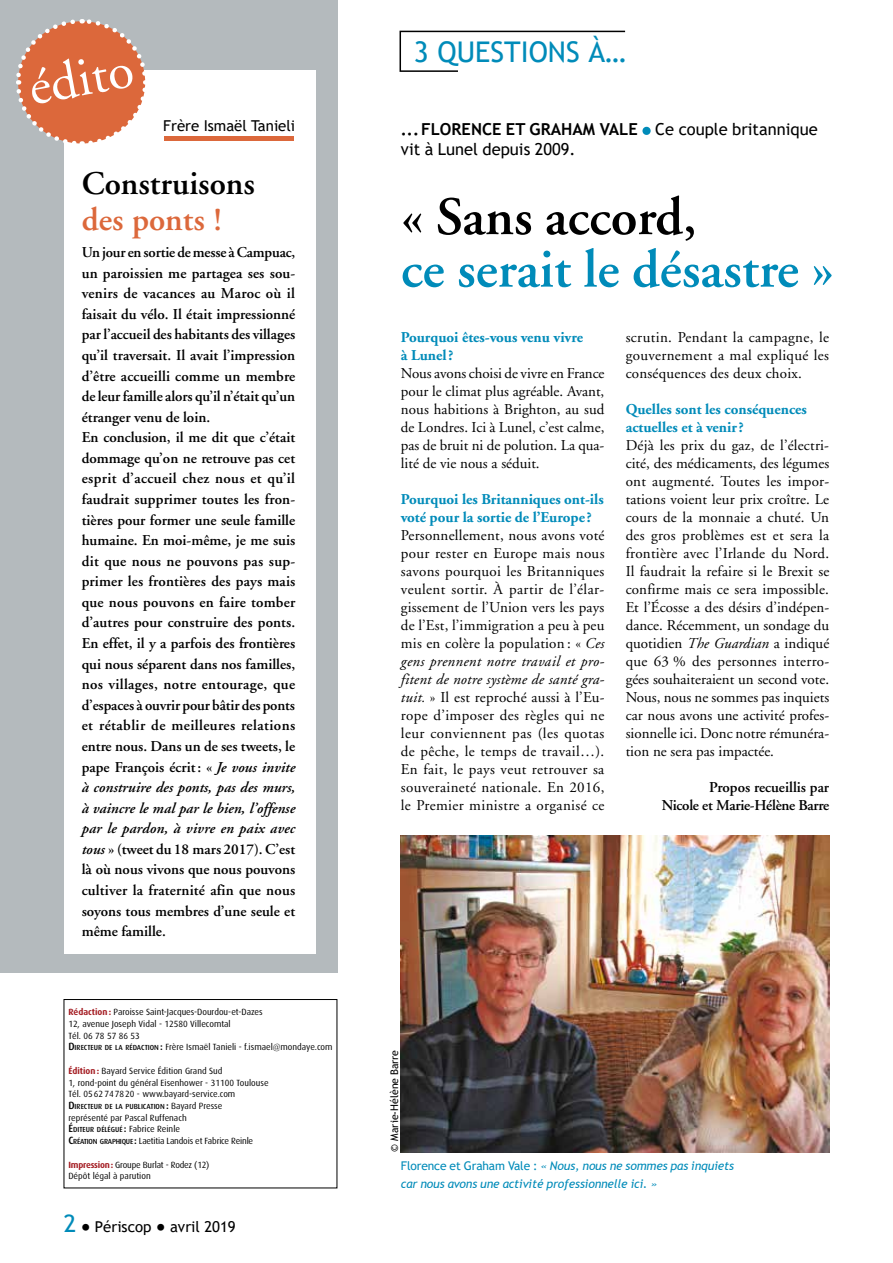
<style>
.page{position:relative;width:893px;height:1263px;background:#fff}
.page>*{position:absolute;margin:0;border:0;box-sizing:border-box;transform-origin:0 0}
.t1{font:600 54px "Adobe Garamond";color:#008bb9}
.t2{font:600 54px "Adobe Garamond";color:#000}
.t3{font:54px "Adobe Garamond";color:#fff}
.t4{font:600 33px "Adobe Garamond";color:#000}
.t5{font:600 33px "Adobe Garamond";color:#dc683b}
.t6{font:28.5px "Trebuchet MS";color:#008bb9}
.t7{font:16.5px/19.8px "Trebuchet MS";color:#000}
.t8{font:15px/18px "Adobe Garamond";letter-spacing:.005em;color:#000;text-align:justify}
.t9{font:600 15px/20.5px "Adobe Garamond";color:#000}
.t10{font:700 15px/18px "Adobe Garamond";color:#008bb9}
.t11{font:600 15px/18px "Adobe Garamond";letter-spacing:-.02em;color:#000;text-align:right}
.t12{font:15px "Trebuchet MS";color:#000}
.t13{font:italic 12px/18px "Trebuchet MS";letter-spacing:-.01em;color:#008bb9}
.t14{font:10.5px "Trebuchet MS";color:#000}
.t15{font:9px/11.7px "Dax";color:#000}
.t16{font:9px "Dax";letter-spacing:-.02em;color:#000}
.t17{font:500 7.35px "Dax";color:#000}
.s1{font-style:italic}
.s2{font-weight:700}
.s3{font-weight:700;color:#008bb9}
.s4{font-weight:700;color:#a41d23}
.s5{font-weight:500;font-size:10.5px}
.s6{font-weight:500;font-size:7.35px}
.s7{font-size:10.5px}
.s8{font-weight:400;font-size:9px}
.s9{font-style:normal}
.s10{font-size:24px;color:#008bb9}
.s11{font-size:24px}
</style>
<div class="page">
<div style="left:0;top:0;width:337px;height:972px;background:#b4babd"></div>
<div style="left:64px;top:70px;width:252px;height:884px;background:#fff"></div>
<div style="left:164px;top:136px;width:130px;height:5px;background:#dc683b"></div>
<svg style="left:642px;top:126px;width:9px;height:9px"></svg>
<svg style="left:399px;top:30px;width:227px;height:42px"></svg>
<img style="left:401px;top:836px;width:428px;height:316px">
<div style="left:64px;top:999px;width:273px;height:189px;border:1px solid #000"></div>
<svg style="left:16px;top:19px;width:130px;height:125px"></svg>
<h1 class="t3" style="left:24px;top:60px;width:107px;rotate:-11deg">édito</h1>
<p class="t12" style="left:163px;top:116px;width:133px">Frère Ismaël Tanieli</p>
<h2 class="t4" style="left:82px;top:166px;width:175px">Construisons</h2>
<h2 class="t5" style="left:82px;top:201px;width:142px">des ponts !</h2>
<p class="t9" style="left:82px;top:242px;width:215px">Un jour en sortie de messe à Campuac, un paroissien me partagea ses sou&shy;venirs de vacances au Maroc où il faisait du vélo. Il était impressionné par l’accueil des habitants des villages qu’il traversait. Il avait l’impression d’être accueilli comme un membre de leur famille alors qu’il n’était qu’un étranger venu de loin.<br>En conclusion, il me dit que c’était dommage qu’on ne retrouve pas cet esprit d’accueil chez nous et qu’il faudrait supprimer toutes les fron&shy;tières pour former une seule famille humaine. En moi-même, je me suis dit que nous ne pouvons pas sup&shy;primer les frontières des pays mais que nous pouvons en faire tomber d’autres pour construire des ponts.<br>En effet, il y a parfois des frontières qui nous séparent dans nos familles, nos villages, notre entourage, que d’espaces à ouvrir pour bâtir des ponts et rétablir de meilleures relations entre nous. Dans un de ses tweets, le pape François écrit: « <span class="s1">Je vous invite à construire des ponts, pas des murs, à vaincre le mal par le bien, l’offense par le pardon, à vivre en paix avec tous</span> » (tweet du 18 mars 2017). C’est là où nous vivons que nous pouvons cultiver la fraternité afin que nous soyons tous membres d’une seule et même famille.</p>
<h3 class="t6" style="left:414px;top:34px;width:214px">3 QUESTIONS À…</h3>
<p class="t7" style="left:401px;top:120px;width:418px"><span class="s2">...FLORENCE ET GRAHAM VALE</span> <span class="s3">•</span> Ce couple britannique vit à Lunel depuis 2009.</p>
<h1 class="t2" style="left:401px;top:187px;width:297px">« Sans accord,</h1>
<h1 class="t1" style="left:401px;top:240px;width:435px">ce serait le désastre »</h1>
<p class="t10" style="left:401px;top:329px;width:184px">Pourquoi êtes-vous venu vivre à Lunel?</p>
<p class="t8" style="left:401px;top:365px;width:205px">Nous avons choisi de vivre en France pour le climat plus agréable. Avant, nous habitions à Brighton, au sud de Londres. Ici à Lunel, c’est calme, pas de bruit ni de polution. La qua&shy;lité de vie nous a séduit.</p>
<p class="t10" style="left:401px;top:491px;width:204px">Pourquoi les Britanniques ont-ils voté pour la sortie de l’Europe ?</p>
<p class="t8" style="left:401px;top:527px;width:205px">Personnellement, nous avons voté pour rester en Europe mais nous savons pourquoi les Britanniques veulent sortir. À partir de l’élar&shy;gissement de l’Union vers les pays de l’Est, l’immigration a peu à peu mis en colère la population : « <span class="s1">Ces gens prennent notre travail et pro&shy;fitent de notre système de santé gra&shy;tuit.</span> » Il est reproché aussi à l’Eu&shy;rope d’imposer des règles qui ne leur conviennent pas (les quotas de pêche, le temps de travail…).<br>En fait, le pays veut retrouver sa souveraineté nationale. En 2016, le Premier ministre a organisé ce</p>
<p class="t8" style="left:626px;top:329px;width:205px">scrutin. Pendant la campagne, le gouvernement a mal expliqué les conséquences des deux choix.</p>
<p class="t10" style="left:626px;top:401px;width:183px">Quelles sont les conséquences actuelles et à venir?</p>
<p class="t8" style="left:626px;top:437px;width:205px">Déjà les prix du gaz, de l’électri&shy;cité, des médicaments, des légumes ont augmenté. Toutes les impor&shy;tations voient leur prix croître. Le cours de la monnaie a chuté. Un des gros problèmes est et sera la frontière avec l’Irlande du Nord.<br>Il faudrait la refaire si le Brexit se confirme mais ce sera impossible.<br>Et l’Écosse a des désirs d’indépen&shy;dance. Récemment, un sondage du quotidien <span class="s1">The Guardian</span> a indiqué que 63 % des personnes interro&shy;gées souhaiteraient un second vote.<br>Nous, nous ne sommes pas inquiets car nous avons une activité profes&shy;sionnelle ici. Donc notre rémunéra&shy;tion ne sera pas impactée.</p>
<p class="t11" style="left:662px;top:779px;width:169px">Propos recueillis par<br>Nicole et Marie-Hélène Barre</p>
<p class="t15" style="left:68px;top:1006px;width:266px"><span class="s4">Rédaction:</span> Paroisse Saint-Jacques-Dourdou-et-Dazes<br>12, avenue Joseph Vidal - 12580 Villecomtal<br>Tél. 06 78 57 86 53<br><span class="s5">D</span><span class="s6">IRECTEUR DE LA RÉDACTION</span> <span class="s5">:</span> Frère Ismaël Tanieli - f.ismael@mondaye.com</p>
<p class="t15" style="left:68px;top:1065px;width:202px"><span class="s4">Édition:</span> Bayard Service Édition Grand Sud<br>1, rond-point du général Eisenhower - 31100 Toulouse<br>Tél. 0562747820 - www.bayard-service.com</p>
<p class="t17" style="left:68px;top:1102px;width:155px"><span class="s7">D</span>IRECTEUR DE LA PUBLICATION <span class="s7">:</span> <span class="s8">Bayard Presse</span></p>
<p class="t15" style="left:68px;top:1112px;width:120px">représenté par Pascal Ruffenach</p>
<p class="t17" style="left:68px;top:1126px;width:113px"><span class="s7">É</span>DITEUR DÉLÉGUÉ <span class="s7">:</span> <span class="s8">Fabrice Reinle</span></p>
<p class="t16" style="left:68px;top:1136px;width:186px"><span class="s5">C</span><span class="s6">RÉATION GRAPHIQUE</span> <span class="s5">:</span> Laetitia Landois et Fabrice Reinle</p>
<p class="t15" style="left:68px;top:1159px;width:143px"><span class="s4">Impression:</span> Groupe Burlat - Rodez (12)<br>Dépôt légal à parution</p>
<p class="t13" style="left:401px;top:1157px;width:335px"><span class="s9">Florence et Graham Vale :</span> « Nous, nous ne sommes pas inquiets car nous avons une activité professionnelle ici. »</p>
<p class="t14" style="left:388px;top:1152px;width:104px;rotate:-90deg">© Marie-Hélène Barre</p>
<p class="t12" style="left:64px;top:1217px;width:174px"><span class="s10">2</span><span class="s11">•</span> Périscop <span class="s11">•</span> avril 2019</p>
</div>
